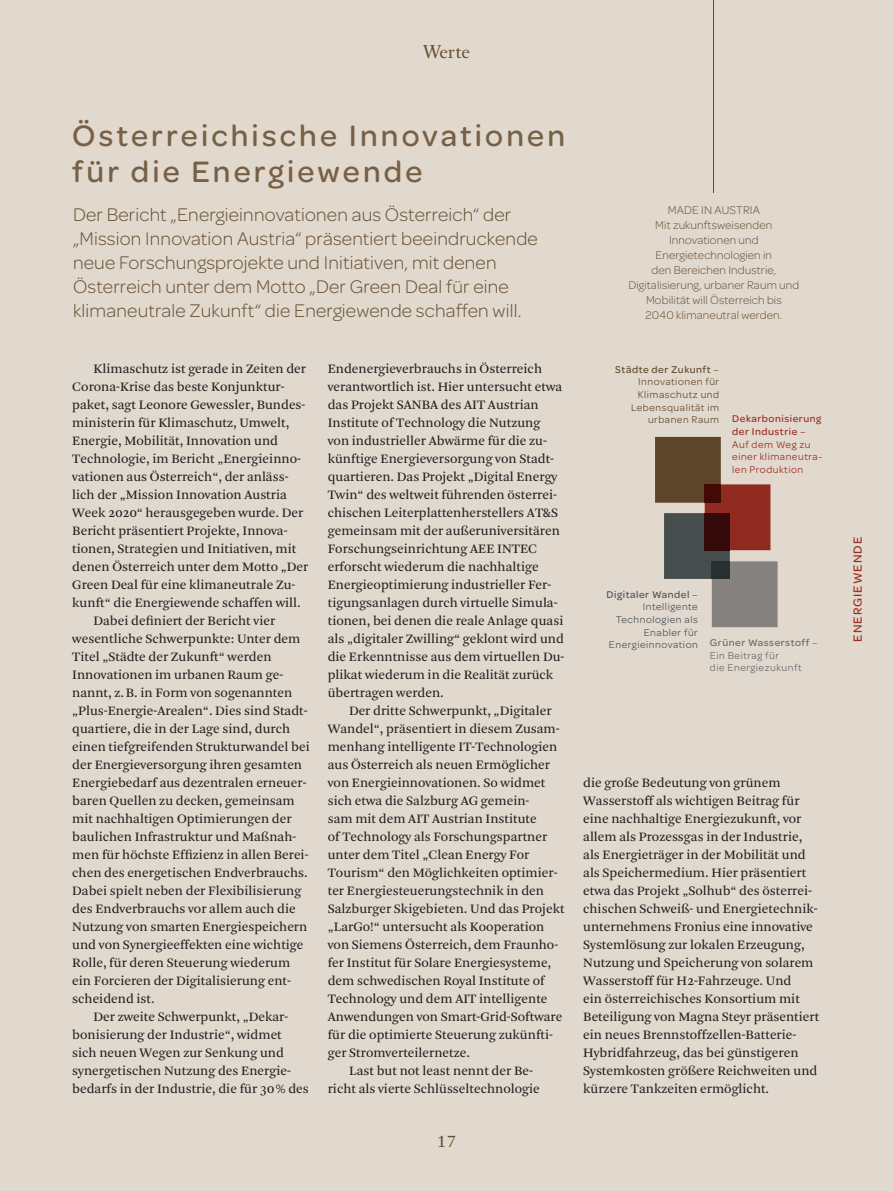
<style>
.page{position:relative;width:893px;height:1191px;background:#e1d8ce}
.page>*{position:absolute;margin:0;border:0;box-sizing:border-box;transform-origin:0 0}
.t1{font:500 31.5px/36px "Omnes";letter-spacing:.1em;color:#776045}
.t2{font:22.5px "Arnhem Fine";color:#664e30}
.t3{font:300 19.5px/24px "Omnes";letter-spacing:.01em;color:#664e30}
.t4{font:19.5px "Arnhem Fine";color:#664e30}
.t5{font:13.5px/18px "Arnhem Blond";color:#231f20}
.t6{font:500 12.6px "Omnes";letter-spacing:.08em;color:#9e2f24}
.t7{font:300 12px/15px "Omnes";letter-spacing:.01em;color:#664e30;text-align:center}
.t8{font:10.5px "Omnes";letter-spacing:.05em;color:#4d575a}
.t9{font:10.5px "Omnes";letter-spacing:.05em;color:#664e30}
.t10{font:10.5px "Omnes";letter-spacing:.05em;color:#9e2f24}
.t11{font:500 10.5px "Omnes";letter-spacing:.05em;color:#9e2f24}
.t12{font:10.5px/12.6px "Omnes";letter-spacing:.05em;color:#6c6d70}
.t13{font:500 10.5px "Omnes";letter-spacing:.05em;color:#664e30}
.t14{font:500 10.5px "Omnes";letter-spacing:.05em;color:#4d575a}
.s1{font-weight:400}
.s2{font-weight:400;color:#664e30}
</style>
<div class="page">
<svg style="left:655px;top:437px;width:123px;height:190px"></svg>
<div style="left:705px;top:513px;width:25px;height:37px;background:#350a0a"></div>
<div style="left:712px;top:561px;width:18px;height:18px;background:#282f2f"></div>
<hr style="left:713px;top:0;width:1px;height:192px;background:#664e30">
<h2 class="t2" style="left:423px;top:41px;width:48px">Werte</h2>
<h1 class="t1" style="left:72px;top:118px;width:494px">Österreichische Innovationen für die Energiewende</h1>
<p class="t3" style="left:73px;top:203px;width:466px">Der Bericht „Energieinnovationen aus Österreich“ der „Mission Innovation Austria“ präsentiert beeindruckende neue Forschungsprojekte und Initiativen, mit denen Österreich unter dem Motto „Der Green Deal für eine klimaneutrale Zukunft“ die Energiewende schaffen will.</p>
<p class="t5" style="left:94px;top:360px;width:214px">Klimaschutz ist gerade in Zeiten der</p>
<p class="t5" style="left:72px;top:378px;width:214px">Corona-Krise das beste Konjunktur-</p>
<p class="t5" style="left:72px;top:396px;width:235px">paket, sagt Leonore Gewessler, Bundes-</p>
<p class="t5" style="left:72px;top:414px;width:219px">ministerin für Klimaschutz, Umwelt,</p>
<p class="t5" style="left:72px;top:432px;width:207px">Energie, Mobilität, Innovation und</p>
<p class="t5" style="left:72px;top:450px;width:230px">Technologie, im Bericht „Energieinno-</p>
<p class="t5" style="left:72px;top:468px;width:218px">vationen aus Österreich“, der anläss-</p>
<p class="t5" style="left:72px;top:486px;width:216px">lich der „Mission Innovation Austria</p>
<p class="t5" style="left:72px;top:504px;width:233px">Week 2020“ herausgegeben wurde. Der</p>
<p class="t5" style="left:72px;top:522px;width:217px">Bericht präsentiert Projekte, Innova-</p>
<p class="t5" style="left:72px;top:540px;width:225px">tionen, Strategien und Initiativen, mit</p>
<p class="t5" style="left:72px;top:558px;width:238px">denen Österreich unter dem Motto „Der</p>
<p class="t5" style="left:72px;top:576px;width:225px">Green Deal für eine klimaneutrale Zu-</p>
<p class="t5" style="left:72px;top:594px;width:230px">kunft“ die Energiewende schaffen will.</p>
<p class="t5" style="left:94px;top:612px;width:183px">Dabei definiert der Bericht vier</p>
<p class="t5" style="left:72px;top:630px;width:230px">wesentliche Schwerpunkte: Unter dem</p>
<p class="t5" style="left:72px;top:648px;width:201px">Titel „Städte der Zukunft“ werden</p>
<p class="t5" style="left:72px;top:666px;width:212px">Innovationen im urbanen Raum ge-</p>
<p class="t5" style="left:72px;top:684px;width:222px">nannt, z. B. in Form von sogenannten</p>
<p class="t5" style="left:72px;top:702px;width:237px">„Plus-Energie-Arealen“. Dies sind Stadt-</p>
<p class="t5" style="left:72px;top:720px;width:219px">quartiere, die in der Lage sind, durch</p>
<p class="t5" style="left:72px;top:738px;width:239px">einen tiefgreifenden Strukturwandel bei</p>
<p class="t5" style="left:72px;top:756px;width:231px">der Energieversorgung ihren gesamten</p>
<p class="t5" style="left:72px;top:774px;width:236px">Energiebedarf aus dezentralen erneuer-</p>
<p class="t5" style="left:72px;top:792px;width:224px">baren Quellen zu decken, gemeinsam</p>
<p class="t5" style="left:72px;top:810px;width:221px">mit nachhaltigen Optimierungen der</p>
<p class="t5" style="left:72px;top:828px;width:225px">baulichen Infrastruktur und Maßnah-</p>
<p class="t5" style="left:72px;top:846px;width:238px">men für höchste Effizienz in allen Berei-</p>
<p class="t5" style="left:72px;top:864px;width:237px">chen des energetischen Endverbrauchs.</p>
<p class="t5" style="left:72px;top:882px;width:231px">Dabei spielt neben der Flexibilisierung</p>
<p class="t5" style="left:72px;top:900px;width:225px">des Endverbrauchs vor allem auch die</p>
<p class="t5" style="left:72px;top:918px;width:237px">Nutzung von smarten Energiespeichern</p>
<p class="t5" style="left:72px;top:936px;width:233px">und von Synergieeffekten eine wichtige</p>
<p class="t5" style="left:72px;top:954px;width:219px">Rolle, für deren Steuerung wiederum</p>
<p class="t5" style="left:72px;top:972px;width:220px">ein Forcieren der Digitalisierung ent-</p>
<p class="t5" style="left:72px;top:990px;width:84px">scheidend ist.</p>
<p class="t5" style="left:94px;top:1008px;width:196px">Der zweite Schwerpunkt, „Dekar-</p>
<p class="t5" style="left:72px;top:1026px;width:211px">bonisierung der Industrie“, widmet</p>
<p class="t5" style="left:72px;top:1044px;width:213px">sich neuen Wegen zur Senkung und</p>
<p class="t5" style="left:72px;top:1062px;width:220px">synergetischen Nutzung des Energie-</p>
<p class="t5" style="left:72px;top:1080px;width:238px">bedarfs in der Industrie, die für 30 % des</p>
<p class="t5" style="left:328px;top:360px;width:238px">Endenergieverbrauchs in Österreich verantwortlich ist. Hier untersucht etwa das Projekt SANBA des AIT Austrian Institute of Technology die Nutzung von industrieller Abwärme für die zu&shy;künftige Energieversorgung von Stadt&shy;quartieren. Das Projekt „Digital Energy Twin“ des weltweit führenden österrei&shy;chischen Leiterplattenherstellers AT&amp;S gemeinsam mit der außeruniversitären Forschungseinrichtung AEE INTEC erforscht wiederum die nachhaltige Energieoptimierung industrieller Fer&shy;tigungsanlagen durch virtuelle Simula&shy;tionen, bei denen die reale Anlage quasi als „digitaler Zwilling“ geklont wird und die Erkenntnisse aus dem virtuellen Du&shy;plikat wiederum in die Realität zurück übertragen werden.</p>
<p class="t5" style="left:349px;top:702px;width:204px">Der dritte Schwerpunkt, „Digitaler</p>
<p class="t5" style="left:328px;top:720px;width:233px">Wandel“, präsentiert in diesem Zusam-</p>
<p class="t5" style="left:328px;top:738px;width:231px">menhang intelligente IT-Technologien</p>
<p class="t5" style="left:328px;top:756px;width:224px">aus Österreich als neuen Ermöglicher</p>
<p class="t5" style="left:328px;top:774px;width:219px">von Energieinnovationen. So widmet</p>
<p class="t5" style="left:328px;top:792px;width:203px">sich etwa die Salzburg AG gemein-</p>
<p class="t5" style="left:328px;top:810px;width:211px">sam mit dem AIT Austrian Institute</p>
<p class="t5" style="left:328px;top:828px;width:221px">of Technology als Forschungspartner</p>
<p class="t5" style="left:328px;top:846px;width:203px">unter dem Titel „Clean Energy For</p>
<p class="t5" style="left:328px;top:864px;width:231px">Tourism“ den Möglichkeiten optimier-</p>
<p class="t5" style="left:328px;top:882px;width:218px">ter Energiesteuerungstechnik in den</p>
<p class="t5" style="left:328px;top:900px;width:238px">Salzburger Skigebieten. Und das Projekt</p>
<p class="t5" style="left:328px;top:918px;width:218px">„LarGo!“ untersucht als Kooperation</p>
<p class="t5" style="left:328px;top:936px;width:232px">von Siemens Österreich, dem Fraunho-</p>
<p class="t5" style="left:328px;top:954px;width:225px">fer Institut für Solare Energiesysteme,</p>
<p class="t5" style="left:328px;top:972px;width:218px">dem schwedischen Royal Institute of</p>
<p class="t5" style="left:328px;top:990px;width:221px">Technology und dem AIT intelligente</p>
<p class="t5" style="left:328px;top:1008px;width:236px">Anwendungen von Smart-Grid-Software</p>
<p class="t5" style="left:328px;top:1026px;width:227px">für die optimierte Steuerung zukünfti-</p>
<p class="t5" style="left:328px;top:1044px;width:144px">ger Stromverteilernetze.</p>
<p class="t5" style="left:349px;top:1062px;width:185px">Last but not least nennt der Be-</p>
<p class="t5" style="left:328px;top:1080px;width:214px">richt als vierte Schlüsseltechnologie</p>
<h3 class="t4" style="left:437px;top:1132px;width:21px">17</h3>
<p class="t7" style="left:628px;top:202px;width:172px">MADE IN AUSTRIA<br>Mit zukunftsweisenden<br>Innovationen und<br>Energietechnologien in<br>den Bereichen Industrie,<br>Digitalisierung, urbaner Raum und<br>Mobilität will Österreich bis<br>2040 klimaneutral werden.</p>
<p class="t13" style="left:615px;top:363px;width:105px">Städte der Zukunft <span class="s1">–</span></p>
<p class="t9" style="left:638px;top:376px;width:82px">Innovationen für</p>
<p class="t9" style="left:638px;top:389px;width:83px">Klimaschutz und</p>
<p class="t9" style="left:631px;top:401px;width:90px">Lebensqualität im</p>
<p class="t11" style="left:648px;top:413px;width:175px"><span class="s2">urbanen Raum</span> Dekarbonisierung</p>
<p class="t11" style="left:732px;top:425px;width:75px">der Industrie <span class="s1">–</span></p>
<p class="t10" style="left:732px;top:438px;width:80px">Auf dem Weg zu</p>
<p class="t10" style="left:732px;top:451px;width:91px">einer klimaneutra-</p>
<p class="t10" style="left:732px;top:463px;width:73px">len Produktion</p>
<p class="t14" style="left:607px;top:588px;width:93px">Digitaler Wandel <span class="s1">–</span></p>
<p class="t8" style="left:643px;top:601px;width:56px">Intelligente</p>
<p class="t8" style="left:616px;top:613px;width:83px">Technologien als</p>
<p class="t8" style="left:644px;top:626px;width:56px">Enabler für</p>
<p class="t8" style="left:609px;top:639px;width:210px">Energieinnovation <sup>Grüner</sup> <sup>Wasserstoff</sup> <sup>–</sup></p>
<p class="t12" style="left:710px;top:649px;width:93px">Ein Beitrag für<br>die Energie zukunft</p>
<p class="t5" style="left:583px;top:774px;width:238px">die große Bedeutung von grünem Wasserstoff als wichtigen Beitrag für eine nachhaltige Energiezukunft, vor allem als Prozessgas in der Industrie, als Energieträger in der Mobilität und als Speichermedium. Hier präsentiert etwa das Projekt „Solhub“ des österrei&shy;chischen Schweiß- und Energietechnik&shy;unternehmens Fronius eine innovative Systemlösung zur lokalen Erzeugung, Nutzung und Speicherung von solarem Wasserstoff für H2-Fahrzeuge. Und<br>ein österreichisches Konsortium mit Beteiligung von Magna Steyr präsentiert ein neues Brennstoffzellen-Batterie-Hybridfahrzeug, das bei günstigeren Systemkosten größere Reichweiten und kürzere Tankzeiten ermöglicht.</p>
<p class="t6" style="left:850px;top:642px;width:107px;rotate:-90deg">ENERGIEWENDE</p>
</div>
